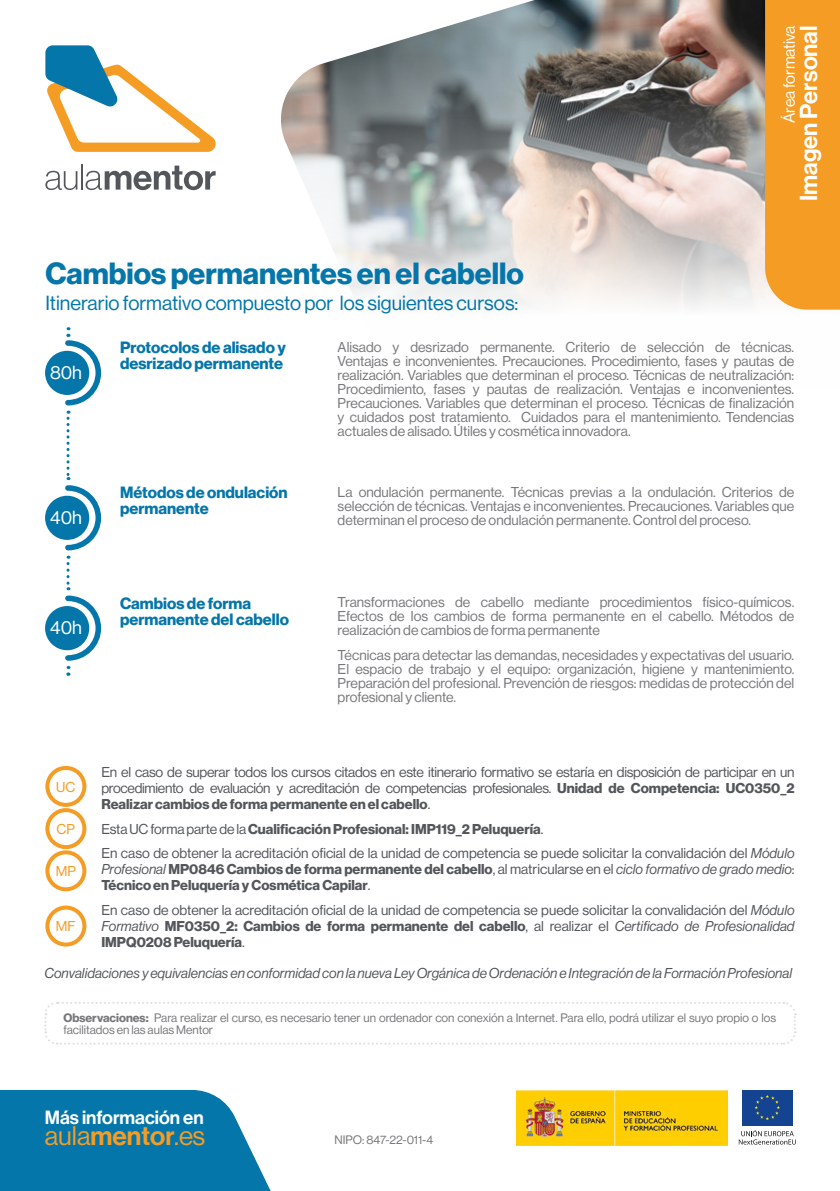
<style>
.page{position:relative;width:840px;height:1191px;background:#fff}
.page>*{position:absolute;margin:0;border:0;box-sizing:border-box;transform-origin:0 0}
.t1{font:700 30px "Neue Haas Display";color:#0476aa}
.t2{font:26.4px "Neue Haas Display";color:#f59c24}
.t3{font:24px "Neue Haas Display Mediu";color:#fff}
.t4{font:20px "Neue Haas Display";color:#0476aa}
.t5{font:18.8px "Neue Haas Display Mediu";color:#fff}
.t6{font:18.6px "Neue Haas Display";color:#fff}
.t7{font:700 16px/16px "Neue Haas Display";color:#0476aa}
.t8{font:16px "Neue Haas Display";color:#fff}
.t9{font:14px/14px "Neue Haas Display";color:#78777b;text-align:justify}
.t10{font:14px/16px "Neue Haas Display";color:#53565a;text-align:justify}
.t11{font:700 14px/16px "Neue Haas Display";color:#53565a}
.t12{font:italic 14px "Neue Haas Display";color:#53565a}
.t13{font:14px "Neue Haas Display";color:#f59c24}
.t14{font:12px/12px "Neue Haas Display";color:#78777b}
.s1{font-weight:700}
.s2{font-style:italic}
.s3{font-weight:400;font-style:italic}
.s4{font-weight:400}
.s5{font-family:"Neue Haas Display Mediu"}
</style>
<div class="page">
<svg style="left:0;top:1090px;width:271px;height:101px;background:#1c83b2"></svg>
<svg style="left:45px;top:171px;width:32px;height:19px"></svg>
<hr style="left:81px;top:164px;width:2px;height:26px;background:#53565a">
<svg style="left:85px;top:166px;width:130px;height:24px"></svg>
<svg style="left:45px;top:45px;width:171px;height:107px"></svg>
<img style="left:281px;top:0;width:483px;height:307px">
<svg style="left:764px;top:0;width:75px;height:310px;background:#ef9d2f"></svg>
<img style="left:516px;top:1090px;width:211px;height:55px">
<div style="left:741px;top:1090px;width:51px;height:35px;background:#144391"></div>
<svg style="left:754px;top:1095px;width:25px;height:25px"></svg>
<svg style="left:738px;top:1130px;width:57px;height:14px"></svg>
<div style="left:45px;top:351px;width:44px;height:44px;background:#0476aa;border-radius:50%"></div>
<div style="left:45px;top:496px;width:44px;height:44px;background:#0476aa;border-radius:50%"></div>
<div style="left:45px;top:606px;width:44px;height:44px;background:#0476aa;border-radius:50%"></div>
<div style="left:45px;top:766px;width:41px;height:41px;border:4px solid #f59c24;border-radius:50%"></div>
<div style="left:45px;top:808px;width:41px;height:41px;border:4px solid #f59c24;border-radius:50%"></div>
<div style="left:45px;top:850px;width:41px;height:41px;border:4px solid #f59c24;border-radius:50%"></div>
<div style="left:45px;top:905px;width:41px;height:41px;border:4px solid #f59c24;border-radius:50%"></div>
<svg style="left:44px;top:1002px;width:752px;height:43px"></svg>
<svg style="left:62px;top:327px;width:40px;height:348px"></svg>
<h1 class="t1" style="left:45px;top:256px;width:479px">Cambios permanentes en el cabello</h1>
<h3 class="t4" style="left:45px;top:291px;width:474px">Itinerario formativo compuesto por los siguientes cursos:</h3>
<p class="t8" style="left:779px;top:123px;width:99px;rotate:-90deg">Área formativa</p>
<h3 class="t3" style="left:794px;top:201px;width:177px;rotate:-90deg">Imagen Personal</h3>
<h3 class="t6" style="left:50px;top:361px;width:33px">80h</h3>
<h3 class="t6" style="left:50px;top:506px;width:33px">40h</h3>
<h3 class="t6" style="left:50px;top:617px;width:33px">40h</h3>
<p class="t7" style="left:120px;top:340px;width:167px">Protocolos de alisado y desrizado permanente</p>
<p class="t9" style="left:337px;top:340px;width:458px">Alisado y desrizado permanente. Criterio de selección de técnicas.<br>Ventajas e inconvenientes. Precauciones. Procedimiento, fases y pautas de realización. Variables que determinan el proceso. Técnicas de neutralización:<br>Procedimiento, fases y pautas de realización. Ventajas e inconvenientes.<br>Precauciones. Variables que determinan el proceso. Técnicas de finalización y cuidados post tratamiento. Cuidados para el mantenimiento. Tendencias actuales de alisado. Útiles y cosmética innovadora.</p>
<p class="t7" style="left:120px;top:485px;width:169px">Métodos de ondulación permanente</p>
<p class="t7" style="left:120px;top:595px;width:170px">Cambios de forma permanente del cabello</p>
<p class="t9" style="left:337px;top:485px;width:458px">La ondulación permanente. Técnicas previas a la ondulación. Criterios de selección de técnicas. Ventajas e inconvenientes. Precauciones. Variables que determinan el proceso de ondulación permanente. Control del proceso.</p>
<p class="t9" style="left:337px;top:595px;width:458px">Transformaciones de cabello mediante procedimientos físico-químicos.<br>Efectos de los cambios de forma permanente en el cabello. Métodos de realización de cambios de forma permanente</p>
<p class="t9" style="left:337px;top:648px;width:458px">Técnicas para detectar las demandas, necesidades y expectativas del usuario.<br>El espacio de trabajo y el equipo: organización, higiene y mantenimiento.<br>Preparación del profesional. Prevención de riesgos: medidas de protección del profesional y cliente.</p>
<p class="t10" style="left:101px;top:764px;width:694px">En el caso de superar todos los cursos citados en este itinerario formativo se estaría en disposición de participar en un procedimiento de evaluación y acreditación de competencias profesionales. <span class="s1">Unidad de Competencia: UC0350_2<br>Realizar cambios de forma permanente en el cabello</span>.</p>
<p class="t10" style="left:101px;top:817px;width:694px;line-height:24.4px">Esta UC forma parte de la <span class="s1">Cualificación Profesional: IMP119_2 Peluquería</span>.<br>En caso de obtener la acreditación oficial de la unidad de competencia se puede solicitar la convalidación del <span class="s2">Módulo</span></p>
<p class="t11" style="left:101px;top:861px;width:694px"><span class="s3">Profesional</span> MP0846 Cambios de forma permanente del cabello<span class="s4">, al matricularse en el</span> <span class="s3">ciclo formativo de grado medio</span><span class="s4">:<br></span>Técnico en Peluquería y Cosmética Capilar<span class="s4">.</span></p>
<p class="t10" style="left:101px;top:902px;width:694px">En caso de obtener la acreditación oficial de la unidad de competencia se puede solicitar la convalidación del <span class="s2">Módulo Formativo</span> <span class="s1">MF0350_2: Cambios de forma permanente del cabello</span>, al realizar el <span class="s2">Certificado de Profesionalidad </span><span class="s1">IMPQ0208 Peluquería</span>.</p>
<p class="t12" style="left:44px;top:965px;width:748px">Convalidaciones y equivalencias en conformidad con la nueva Ley Orgánica de Ordenación e Integración de la Formación Profesional</p>
<p class="t14" style="left:63px;top:1012px;width:713px"><span class="s1">Observaciones:</span> Para realizar el curso, es necesario tener un ordenador con conexión a Internet. Para ello, podrá utilizar el suyo propio o los facilitados en las aulas Mentor</p>
<p class="t13" style="left:56px;top:779px;width:21px">UC</p>
<p class="t13" style="left:57px;top:821px;width:20px">CP</p>
<p class="t13" style="left:56px;top:863px;width:22px">MP</p>
<p class="t13" style="left:56px;top:918px;width:21px">MF</p>
<h3 class="t5" style="left:45px;top:1106px;width:160px">Más información en</h3>
<h2 class="t2" style="left:45px;top:1121px;width:162px">aula<span class="s5">mentor</span>.es</h2>
<p class="t14" style="left:334px;top:1134px;width:100px">NIPO: 847-22-011-4</p>
</div>
